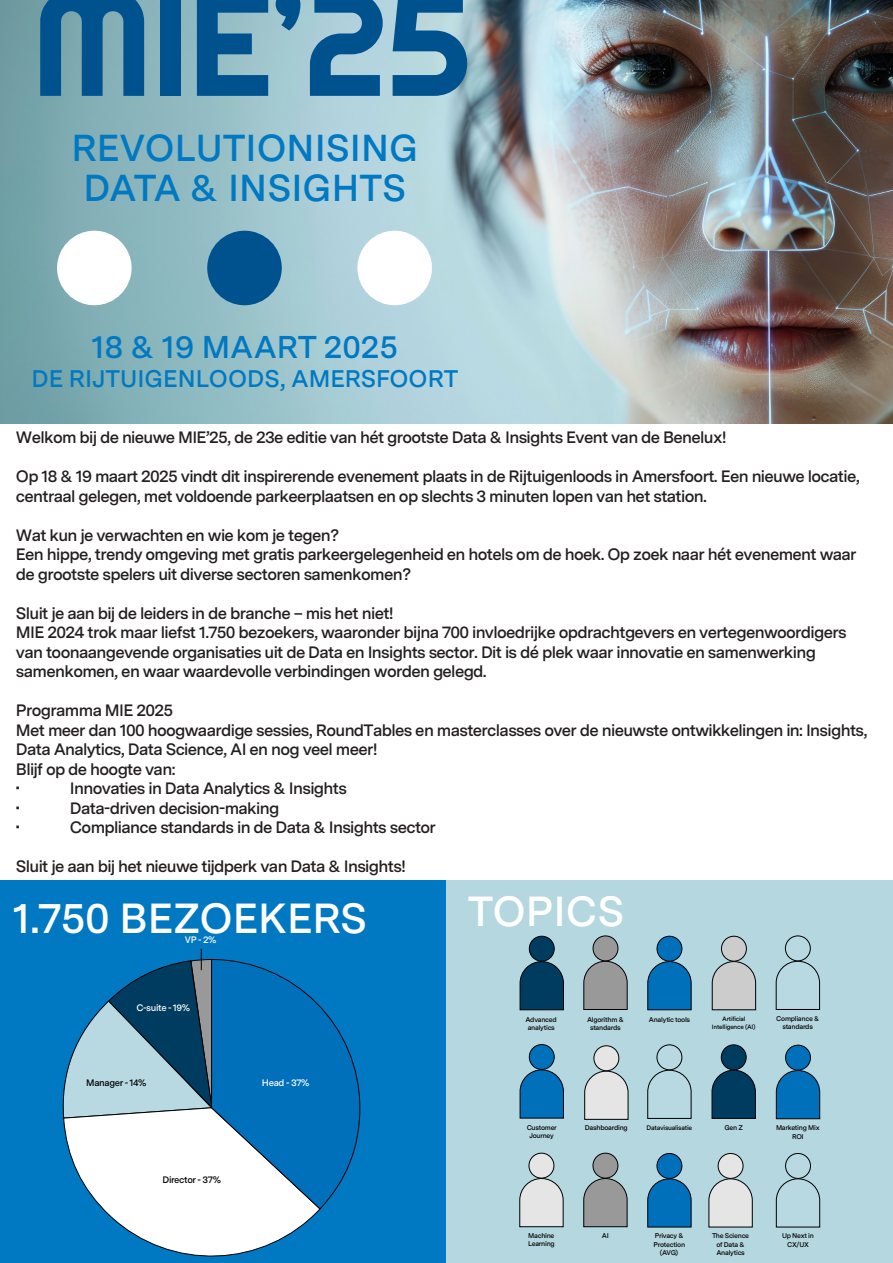
<style>
.page{position:relative;width:893px;height:1263px;background:#fff}
.page>*{position:absolute;margin:0;border:0;box-sizing:border-box;transform-origin:0 0}
.t1{font:148.5px "Righteous";color:#00528e}
.t2{font:600 42px "Messina Sans";color:#fff}
.t3{font:600 37.5px "Messina Sans";color:#0079c2}
.t4{font:600 31.5px "Messina Sans";color:#0079c2}
.t5{font:600 24px "Messina Sans";color:#0079c2}
.t6{font:600 16.5px/19.5px "Messina Sans";letter-spacing:-.04em;color:#231f20}
.t7{font:600 9.45px "Messina Sans";letter-spacing:-.04em;color:#fff}
.t8{font:600 9.45px "Messina Sans";letter-spacing:-.04em;color:#000}
.t9{font:600 6.9px/8.2px "Messina Sans";letter-spacing:-.04em;color:#000;text-align:center}
.t10{font:600 6.6px "Messina Sans";letter-spacing:-.04em;color:#000}
.t11{font:600 6.3px/7.5px "Messina Sans";letter-spacing:-.04em;color:#000;text-align:center}
</style>
<div class="page">
<div style="left:0;top:880px;width:446px;height:383px;background:#0079c2"></div>
<div style="left:446px;top:880px;width:447px;height:383px;background:#b5d7df"></div>
<img style="left:0;top:0;width:893px;height:423px">
<div style="left:207px;top:231px;width:75px;height:74px;background:#00528e;border-radius:50%"></div>
<div style="left:57px;top:231px;width:75px;height:74px;background:#fff;border-radius:50%"></div>
<div style="left:357px;top:231px;width:75px;height:74px;background:#fff;border-radius:50%"></div>
<svg style="left:63px;top:949px;width:297px;height:307px"></svg>
<svg style="left:520px;top:961px;width:44px;height:49px;background:#114666"></svg>
<div style="left:529px;top:936px;width:25px;height:25px;background:#003b60;border-radius:50%"></div>
<div style="left:529px;top:936px;width:25px;height:25px;border:1px solid #000;border-radius:50%"></div>
<svg style="left:584px;top:961px;width:43px;height:49px;background:#929596"></svg>
<div style="left:593px;top:936px;width:25px;height:25px;background:#999;border-radius:50%"></div>
<div style="left:593px;top:936px;width:25px;height:25px;border:1px solid #000;border-radius:50%"></div>
<svg style="left:648px;top:961px;width:43px;height:49px;background:#1073b3"></svg>
<div style="left:657px;top:936px;width:25px;height:25px;background:#0070ba;border-radius:50%"></div>
<div style="left:657px;top:936px;width:25px;height:25px;border:1px solid #000;border-radius:50%"></div>
<svg style="left:712px;top:961px;width:44px;height:49px;background:#bcbfc0"></svg>
<div style="left:721px;top:936px;width:25px;height:25px;background:#ccc;border-radius:50%"></div>
<div style="left:721px;top:936px;width:25px;height:25px;border:1px solid #000;border-radius:50%"></div>
<svg style="left:776px;top:961px;width:44px;height:49px"></svg>
<div style="left:785px;top:936px;width:25px;height:25px;border:1px solid #000;border-radius:50%"></div>
<svg style="left:520px;top:1070px;width:44px;height:48px;background:#0f72b2"></svg>
<div style="left:529px;top:1044px;width:25px;height:25px;background:#0070ba;border-radius:50%"></div>
<div style="left:529px;top:1044px;width:25px;height:25px;border:1px solid #000;border-radius:50%"></div>
<svg style="left:584px;top:1071px;width:44px;height:48px;background:#d4d7d8"></svg>
<div style="left:594px;top:1046px;width:25px;height:25px;background:#e5e5e5;border-radius:50%"></div>
<div style="left:594px;top:1046px;width:25px;height:25px;border:1px solid #000;border-radius:50%"></div>
<svg style="left:648px;top:1070px;width:43px;height:48px"></svg>
<div style="left:657px;top:1045px;width:25px;height:25px;border:1px solid #000;border-radius:50%"></div>
<svg style="left:712px;top:1070px;width:44px;height:48px;background:#104666"></svg>
<div style="left:721px;top:1045px;width:25px;height:25px;background:#003b60;border-radius:50%"></div>
<div style="left:721px;top:1045px;width:25px;height:25px;border:1px solid #000;border-radius:50%"></div>
<svg style="left:776px;top:1070px;width:44px;height:49px;background:#1172b1"></svg>
<div style="left:785px;top:1045px;width:25px;height:25px;background:#0070ba;border-radius:50%"></div>
<div style="left:785px;top:1045px;width:26px;height:25px;border:1px solid #000;border-radius:50%"></div>
<svg style="left:520px;top:1178px;width:43px;height:49px;background:#d4d7d8"></svg>
<div style="left:529px;top:1153px;width:25px;height:25px;background:#e5e5e5;border-radius:50%"></div>
<div style="left:529px;top:1153px;width:25px;height:25px;border:1px solid #000;border-radius:50%"></div>
<svg style="left:584px;top:1178px;width:43px;height:49px;background:#939697"></svg>
<div style="left:593px;top:1153px;width:25px;height:25px;background:#999;border-radius:50%"></div>
<div style="left:593px;top:1153px;width:25px;height:25px;border:1px solid #000;border-radius:50%"></div>
<svg style="left:648px;top:1179px;width:43px;height:48px;background:#0e72b4"></svg>
<div style="left:657px;top:1153px;width:25px;height:25px;background:#0070ba;border-radius:50%"></div>
<div style="left:657px;top:1153px;width:25px;height:25px;border:1px solid #000;border-radius:50%"></div>
<svg style="left:709px;top:1179px;width:43px;height:48px;background:#d6d9d9"></svg>
<div style="left:718px;top:1153px;width:25px;height:25px;background:#e5e5e5;border-radius:50%"></div>
<div style="left:718px;top:1153px;width:25px;height:25px;border:1px solid #000;border-radius:50%"></div>
<svg style="left:776px;top:1179px;width:44px;height:48px"></svg>
<div style="left:785px;top:1153px;width:26px;height:25px;border:1px solid #000;border-radius:50%"></div>
<p class="t1" style="left:31px;top:-50px;width:443px">MIE’25</p>
<p class="t3" style="left:71px;top:121px;width:349px">REVOLUTIONISING</p>
<p class="t3" style="left:84px;top:161px;width:324px">DATA &amp; INSIGHTS</p>
<p class="t4" style="left:91px;top:324px;width:308px">18 &amp; 19 MAART 2025</p>
<p class="t5" style="left:31px;top:361px;width:428px">DE RIJTUIGENLOODS, AMERSFOORT</p>
<p class="t6" style="left:16px;top:427px;width:712px">Welkom bij de nieuwe MIE’25, de 23e editie van hét grootste Data &amp; Insights Event van de Benelux!</p>
<p class="t6" style="left:16px;top:466px;width:845px">Op 18 &amp; 19 maart 2025 vindt dit inspirerende evenement plaats in de Rijtuigenloods in Amersfoort. Een nieuwe locatie, centraal gelegen, met voldoende parkeerplaatsen en op slechts 3 minuten lopen van het station.</p>
<p class="t6" style="left:16px;top:525px;width:325px">Wat kun je verwachten en wie kom je tegen?</p>
<p class="t6" style="left:16px;top:544px;width:842px">Een hippe, trendy omgeving met gratis parkeergelegenheid en hotels om de hoek. Op zoek naar hét evenement waar de grootste spelers uit diverse sectoren samenkomen?</p>
<p class="t6" style="left:16px;top:603px;width:832px">Sluit je aan bij de leiders in de branche – mis het niet!<br>MIE 2024 trok maar liefst 1.750 bezoekers, waaronder bijna 700 invloedrijke opdrachtgevers en vertegenwoordigers van toonaangevende organisaties uit de Data en Insights sector. Dit is dé plek waar innovatie en samenwerking samenkomen, en waar waardevolle verbindingen worden gelegd.</p>
<p class="t6" style="left:16px;top:700px;width:159px">Programma MIE 2025</p>
<p class="t6" style="left:16px;top:720px;width:853px">Met meer dan 100 hoogwaardige sessies, RoundTables en masterclasses over de nieuwste ontwikkelingen in: Insights,<br>Data Analytics, Data Science, AI en nog veel meer!</p>
<p class="t6" style="left:16px;top:759px;width:161px">Blijf op de hoogte van:</p>
<p class="t6" style="left:16px;top:778px;width:6px">•</p>
<p class="t6" style="left:70px;top:778px;width:278px">Innovaties in Data Analytics &amp; Insights</p>
<p class="t6" style="left:16px;top:798px;width:6px">•</p>
<p class="t6" style="left:70px;top:798px;width:211px">Data-driven decision-making</p>
<p class="t6" style="left:16px;top:817px;width:6px">•</p>
<p class="t6" style="left:70px;top:817px;width:367px">Compliance standards in de Data &amp; Insights sector</p>
<p class="t6" style="left:16px;top:856px;width:392px">Sluit je aan bij het nieuwe tijdperk van Data &amp; Insights!</p>
<p class="t2" style="left:13px;top:888px;width:356px">1.750 BEZOEKERS</p>
<p class="t2" style="left:468px;top:881px;width:158px">TOPICS</p>
<p class="t7" style="left:185px;top:932px;width:33px">VP - 2%</p>
<p class="t7" style="left:136px;top:1000px;width:55px">C-suite - 19%</p>
<p class="t8" style="left:86px;top:1075px;width:62px">Manager - 14%</p>
<p class="t7" style="left:262px;top:1075px;width:49px">Head - 37%</p>
<p class="t8" style="left:163px;top:1173px;width:60px">Director - 37%</p>
<p class="t9" style="left:526px;top:1015px;width:33px">Advanced analytics</p>
<p class="t9" style="left:587px;top:1015px;width:38px">Algorithm &amp; standards</p>
<p class="t9" style="left:649px;top:1015px;width:43px">Analytic tools</p>
<p class="t11" style="left:712px;top:1015px;width:45px">Artificial<br>Intelligence (AI)</p>
<p class="t9" style="left:776px;top:1014px;width:44px">Compliance &amp; standards</p>
<p class="t9" style="left:527px;top:1123px;width:32px">Customer<br>Journey</p>
<p class="t9" style="left:585px;top:1123px;width:44px">Dashboarding</p>
<p class="t10" style="left:647px;top:1122px;width:47px">Datavisualisatie</p>
<p class="t9" style="left:724px;top:1123px;width:20px">Gen Z</p>
<p class="t9" style="left:776px;top:1124px;width:45px">Marketing Mix<br>ROI</p>
<p class="t9" style="left:528px;top:1231px;width:28px;text-align:left">Machine<br>Learning</p>
<p class="t9" style="left:602px;top:1231px;width:8px">AI</p>
<p class="t9" style="left:653px;top:1232px;width:33px">Privacy &amp;<br>Protection (AVG)</p>
<p class="t9" style="left:712px;top:1232px;width:39px">The Science of Data &amp;<br>Analytics</p>
<p class="t9" style="left:782px;top:1232px;width:33px">Up Next in<br>CX/UX</p>
</div>
